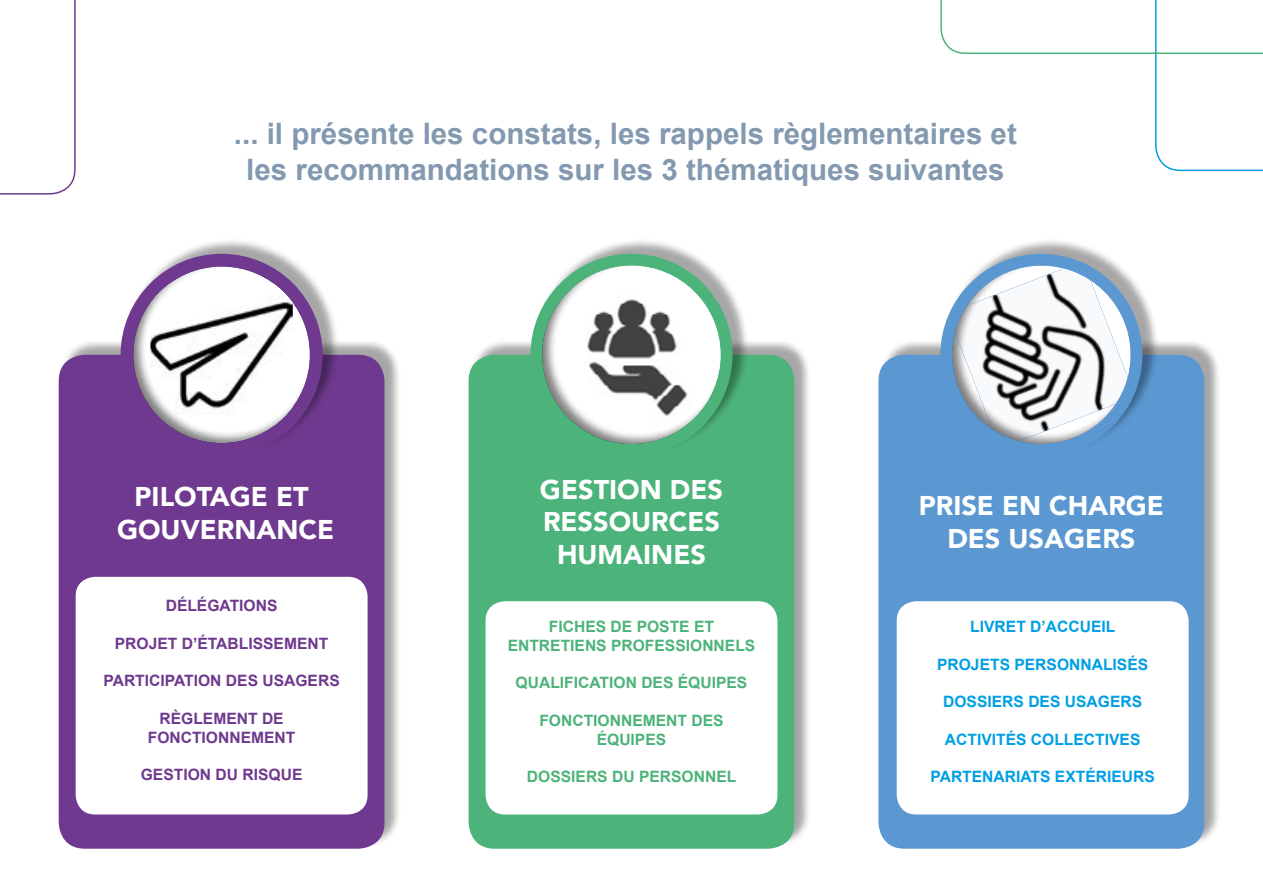
<style>
.page{position:relative;width:1263px;height:893px;background:#fff}
.page>*{position:absolute;margin:0;border:0;box-sizing:border-box;transform-origin:0 0}
.t1{font:700 29.55px/35.4px "Arial";color:#8399b0;text-align:center}
.t2{font:900 27.15px/32.5px "Avenir";color:#fff;text-align:center}
.t3{font:700 15.6px/18.8px "Arial";color:#4cb37a;text-align:center}
.t4{font:700 15.6px/18.8px "Arial";color:#6e398e;text-align:center}
.t5{font:700 15.6px "Arial";color:#009fe3}
</style>
<div class="page">
<div style="left:62px;top:339px;width:339px;height:507px;background:#000;opacity:.35"></div>
<div style="left:59px;top:355px;width:325px;height:494px;background:#6e398e;border-radius:26px"></div>
<div style="left:471px;top:339px;width:339px;height:507px;background:#000;opacity:.35"></div>
<div style="left:469px;top:355px;width:325px;height:494px;background:#4cb37a;border-radius:26px"></div>
<div style="left:881px;top:339px;width:339px;height:507px;background:#000;opacity:.35"></div>
<div style="left:878px;top:355px;width:326px;height:494px;background:#5b98d2;border-radius:26px"></div>
<div style="left:123px;top:238px;width:216px;height:216px;background:#000;opacity:.35"></div>
<div style="left:120px;top:255px;width:203px;height:189px;background:#000;opacity:.5"></div>
<div style="left:533px;top:238px;width:216px;height:216px;background:#000;opacity:.35"></div>
<div style="left:530px;top:254px;width:205px;height:190px;background:#000;opacity:.5"></div>
<div style="left:943px;top:238px;width:216px;height:216px;background:#000;opacity:.35"></div>
<div style="left:939px;top:254px;width:206px;height:190px;background:#000;opacity:.5"></div>
<div style="left:76px;top:577px;width:292px;height:237px;background:#fff;border-radius:20px"></div>
<div style="left:897px;top:601px;width:292px;height:213px;background:#fff;border-radius:20px"></div>
<div style="left:485px;top:601px;width:292px;height:213px;background:#fff;border-radius:20px"></div>
<svg style="left:0;top:0;width:76px;height:195px"></svg>
<svg style="left:940px;top:0;width:323px;height:171px"></svg>
<h1 class="t1" style="left:234px;top:117px;width:784px">... il présente les constats, les rappels règlementaires et les recommandations sur les 3 thématiques suivantes</h1>
<h2 class="t2" style="left:117px;top:480px;width:219px">PILOTAGE ET<br>GOUVERNANCE</h2>
<h2 class="t2" style="left:540px;top:472px;width:184px">GESTION DES<br>RESSOURCES<br>HUMAINES</h2>
<p class="t4" style="left:166px;top:597px;width:113px">DÉLÉGATIONS</p>
<p class="t4" style="left:115px;top:634px;width:215px">PROJET D’ÉTABLISSEMENT</p>
<p class="t4" style="left:103px;top:672px;width:238px">PARTICIPATION DES USAGERS</p>
<p class="t4" style="left:148px;top:709px;width:149px">RÈGLEMENT DE<br>FONCTIONNEMENT</p>
<p class="t4" style="left:141px;top:766px;width:163px">GESTION DU RISQUE</p>
<p class="t3" style="left:508px;top:618px;width:249px">FICHES DE POSTE ET<br>ENTRETIENS PROFESSIONNELS</p>
<p class="t3" style="left:516px;top:674px;width:233px">QUALIFICATION DES ÉQUIPES</p>
<p class="t3" style="left:539px;top:712px;width:186px">FONCTIONNEMENT DES<br>ÉQUIPES</p>
<p class="t3" style="left:527px;top:768px;width:211px">DOSSIERS DU PERSONNEL</p>
<h2 class="t2" style="left:919px;top:489px;width:247px">PRISE EN CHARGE<br>DES USAGERS</h2>
<p class="t5" style="left:970px;top:616px;width:147px">LIVRET D’ACCUEIL</p>
<p class="t5" style="left:937px;top:654px;width:213px">PROJETS PERSONNALISÉS</p>
<p class="t5" style="left:943px;top:691px;width:200px">DOSSIERS DES USAGERS</p>
<p class="t5" style="left:945px;top:729px;width:197px">ACTIVITÉS COLLECTIVES</p>
<p class="t5" style="left:930px;top:766px;width:226px">PARTENARIATS EXTÉRIEURS</p>
</div>
